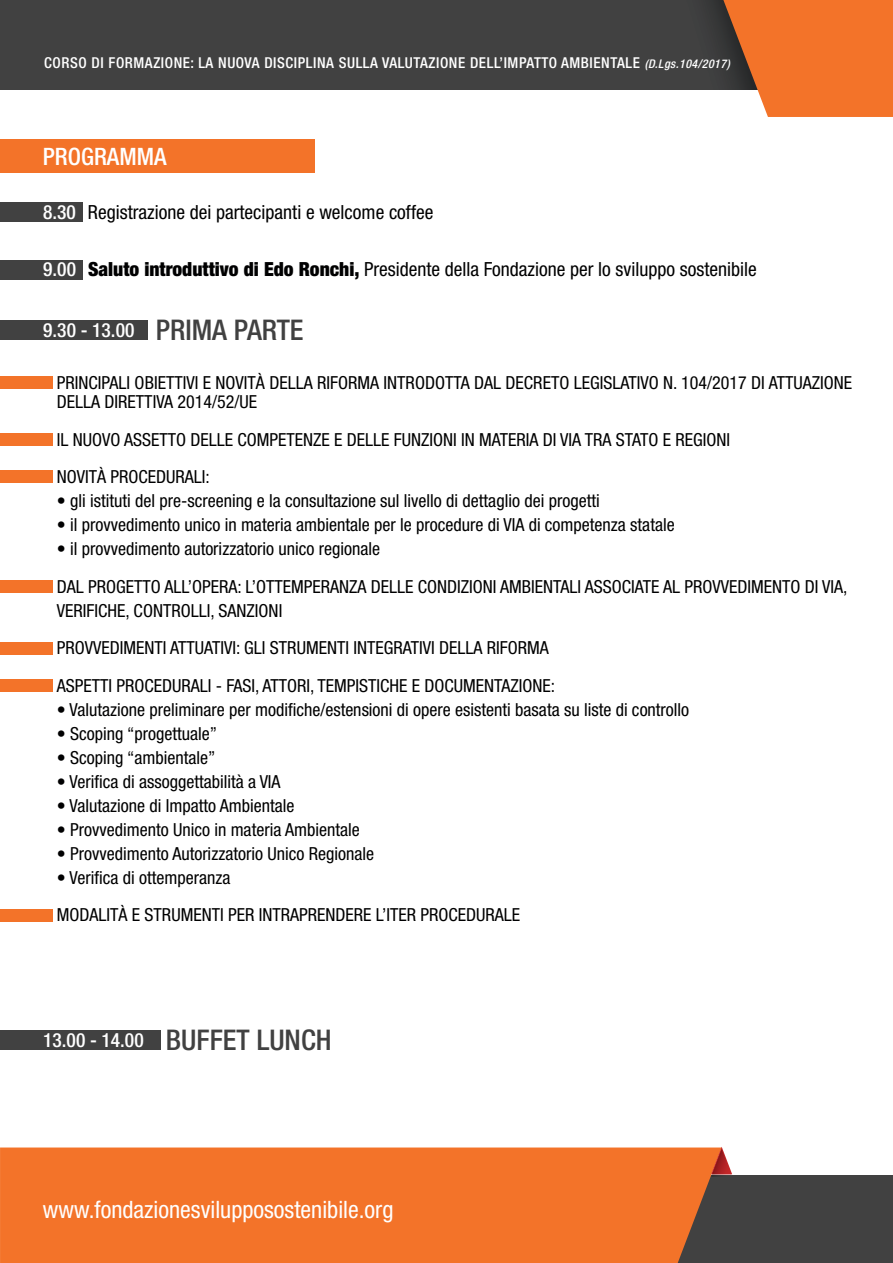
<style>
.page{position:relative;width:893px;height:1263px;background:#fff}
.page>*{position:absolute;margin:0;border:0;box-sizing:border-box;transform-origin:0 0}
.t1{font:500 condensed 28.5px "Helvetica Neue";color:#414141}
.t2{font:condensed 24px "Helvetica Neue";color:#fff}
.t3{font:500 condensed 24px "Helvetica Neue";color:#fff}
.t4{font:condensed 19.5px "Helvetica Neue";color:#000001}
.t5{font:500 condensed 19.5px "Helvetica Neue";color:#fff}
.t6{font:condensed 18px/37.5px "Helvetica Neue";color:#000001}
.t7{font:500 condensed 15px "Helvetica Neue";letter-spacing:.04em;color:#fff}
.s1{font-style:italic;font-size:12px}
.s2{font-weight:500;color:#fff}
.s3{font-weight:900}
</style>
<div class="page">
<div style="left:567px;top:1175px;width:326px;height:88px;background:#414141"></div>
<div style="left:0;top:0;width:830px;height:89px;background:#414141"></div>
<div style="left:0;top:1147px;width:716px;height:116px;background:#f37329"></div>
<svg style="left:711px;top:1147px;width:21px;height:29px"></svg>
<img style="left:712px;top:1149px;width:19px;height:25px">
<svg style="left:723px;top:0;width:170px;height:117px;background:#e37535"></svg>
<div style="left:0;top:139px;width:315px;height:34px;background:#f37329"></div>
<div style="left:0;top:203px;width:82px;height:19px;background:#414141"></div>
<div style="left:0;top:260px;width:82px;height:19px;background:#414141"></div>
<div style="left:0;top:320px;width:147px;height:20px;background:#414141"></div>
<div style="left:0;top:1031px;width:161px;height:19px;background:#414141"></div>
<div style="left:0;top:376px;width:52px;height:13px;background:#f37329"></div>
<div style="left:0;top:433px;width:52px;height:13px;background:#f37329"></div>
<div style="left:0;top:470px;width:52px;height:13px;background:#f37329"></div>
<div style="left:0;top:580px;width:52px;height:13px;background:#f37329"></div>
<div style="left:0;top:642px;width:52px;height:13px;background:#f37329"></div>
<div style="left:0;top:679px;width:52px;height:13px;background:#f37329"></div>
<div style="left:0;top:909px;width:52px;height:12px;background:#f37329"></div>
<p class="t7" style="left:44px;top:54px;width:687px">CORSO DI FORMAZIONE: LA NUOVA DISCIPLINA SULLA VALUTAZIONE DELL’IMPATTO AMBIENTALE <span class="s1">(D.Lgs.104/2017)</span></p>
<h2 class="t3" style="left:43px;top:143px;width:125px">PROGRAMMA</h2>
<p class="t4" style="left:43px;top:201px;width:392px"><span class="s2">8.30</span> Registrazione dei partecipanti e welcome coffee</p>
<p class="t4" style="left:43px;top:258px;width:715px"><span class="s2">9.00</span> <span class="s3">Saluto introduttivo di Edo Ronchi,</span> Presidente della Fondazione per lo sviluppo sostenibile</p>
<p class="t5" style="left:43px;top:318px;width:93px">9.30 - 13.00</p>
<h1 class="t1" style="left:156px;top:313px;width:149px">PRIMA PARTE</h1>
<p class="t6" style="left:57px;top:373px;width:797px;line-height:19.5px">PRINCIPALI OBIETTIVI E NOVITÀ DELLA RIFORMA INTRODOTTA DAL DECRETO LEGISLATIVO N. 104/2017 DI ATTUAZIONE<br>DELLA DIRETTIVA 2014/52/UE</p>
<p class="t6" style="left:57px;top:421px;width:675px">IL NUOVO ASSETTO DELLE COMPETENZE E DELLE FUNZIONI IN MATERIA DI VIA TRA STATO E REGIONI<br>NOVITÀ PROCEDURALI:</p>
<p class="t6" style="left:57px;top:482px;width:544px">• gli istituti del pre-screening e la consultazione sul livello di dettaglio dei progetti</p>
<p class="t6" style="left:57px;top:506px;width:619px">• il provvedimento unico in materia ambientale per le procedure di VIA di competenza statale</p>
<p class="t6" style="left:57px;top:530px;width:792px">• il provvedimento autorizzatorio unico regionale<br>DAL PROGETTO ALL’OPERA: L’OTTEMPERANZA DELLE CONDIZIONI AMBIENTALI ASSOCIATE AL PROVVEDIMENTO DI VIA,</p>
<p class="t6" style="left:57px;top:592px;width:500px">VERIFICHE, CONTROLLI, SANZIONI<br>PROVVEDIMENTI ATTUATIVI: GLI STRUMENTI INTEGRATIVI DELLA RIFORMA<br>ASPETTI PROCEDURALI - FASI, ATTORI, TEMPISTICHE E DOCUMENTAZIONE:</p>
<p class="t6" style="left:57px;top:691px;width:634px">• Valutazione preliminare per modifiche/estensioni di opere esistenti basata su liste di controllo</p>
<p class="t6" style="left:57px;top:715px;width:162px">• Scoping “progettuale”</p>
<p class="t6" style="left:57px;top:739px;width:160px">• Scoping “ambientale”</p>
<p class="t6" style="left:57px;top:763px;width:225px">• Verifica di assoggettabilità a VIA</p>
<p class="t6" style="left:57px;top:787px;width:239px">• Valutazione di Impatto Ambientale</p>
<p class="t6" style="left:57px;top:811px;width:304px">• Provvedimento Unico in materia Ambientale</p>
<p class="t6" style="left:57px;top:835px;width:319px">• Provvedimento Autorizzatorio Unico Regionale</p>
<p class="t6" style="left:57px;top:859px;width:465px">• Verifica di ottemperanza<br>MODALITÀ E STRUMENTI PER INTRAPRENDERE L’ITER PROCEDURALE</p>
<p class="t5" style="left:43px;top:1028px;width:102px">13.00 - 14.00</p>
<h1 class="t1" style="left:166px;top:1023px;width:167px">BUFFET LUNCH</h1>
<h2 class="t2" style="left:43px;top:1195px;width:352px">www.fondazionesvilupposostenibile.org</h2>
</div>
